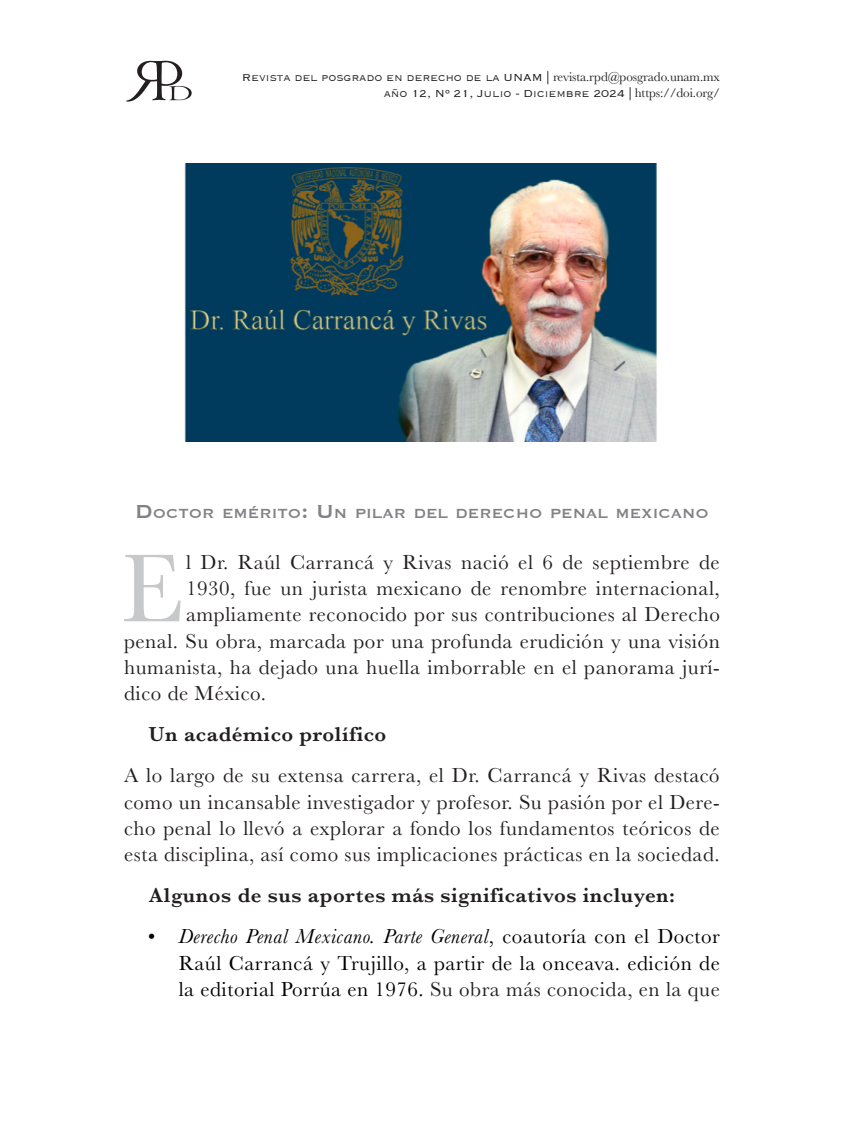
<style>
.page{position:relative;width:844px;height:1141px;background:#fff}
.page>*{position:absolute;margin:0;border:0;box-sizing:border-box;transform-origin:0 0}
.Sin_Sangria{font:100.27px "Baskerville";color:#c7c8ca}
.Sin_Sangria-2{font:21px/26.2px "Baskerville";letter-spacing:.025em;color:#231f20;text-align:justify}
.t1{font:21px/26.2px "Baskerville";letter-spacing:.025em;color:#000;text-align:justify}
.Sangría{font:600 21px "Baskerville";letter-spacing:.025em;color:#231f20}
.Titulo{font:17.15px "Copperplate";color:#808285}
.t2{font:300 13.12px/15.8px "Copperplate";letter-spacing:-.01em;color:#231f20;text-align:right}
.s1{font-family:"Baskerville";font-weight:400}
.s2{font-size:24.5px}
.s3{font-style:italic}
.s4{color:#231f20}
</style>
<div class="page">
<svg style="left:126px;top:61px;width:66px;height:41px"></svg>
<img style="left:184px;top:164px;width:473px;height:277px">
<p class="t2" style="left:242px;top:69px;width:479px">Revista del posgrado en derecho de la UNAM | <span class="s1">revista.rpd@posgrado.unam.mx </span>año 12, Nº 21, Julio - Diciembre 2024 | <span class="s1">https://doi.org/</span></p>
<p class="Titulo" style="left:135px;top:502px;width:575px"><span class="s2">D</span>octor emérito<span class="s2">: U</span>n pilar del derecho penal mexicano</p>
<p class="Sin_Sangria" style="left:121px;top:525px;width:64px">E</p>
<p class="Sin_Sangria-2" style="left:186px;top:549px;width:535px">l Dr. Raúl Carrancá y Rivas nació el 6 de septiembre de</p>
<p class="Sin_Sangria-2" style="left:186px;top:575px;width:535px">1930, fue un jurista mexicano de renombre internacional,</p>
<p class="Sin_Sangria-2" style="left:186px;top:602px;width:535px">ampliamente reconocido por sus contribuciones al Derecho</p>
<p class="Sin_Sangria-2" style="left:124px;top:628px;width:597px">penal. Su obra, marcada por una profunda erudición y una visión</p>
<p class="Sin_Sangria-2" style="left:124px;top:654px;width:597px">humanista, ha dejado una huella imborrable en el panorama jurí-</p>
<p class="Sin_Sangria-2" style="left:124px;top:680px;width:143px">dico de México.</p>
<p class="Sangría" style="left:149px;top:720px;width:239px">Un académico prolífico</p>
<p class="Sin_Sangria-2" style="left:124px;top:763px;width:597px">A lo largo de su extensa carrera, el Dr. Carrancá y Rivas destacó como un incansable investigador y profesor. Su pasión por el Dere&shy;cho penal lo llevó a explorar a fondo los fundamentos teóricos de esta disciplina, así como sus implicaciones prácticas en la sociedad.</p>
<p class="Sangría" style="left:149px;top:881px;width:527px">Algunos de sus aportes más significativos incluyen:</p>
<p class="t1" style="left:179px;top:924px;width:542px;text-indent:-32px"><span class="s3">• Derecho Penal Mexicano. Parte General</span>, coautoría con el Doctor Raúl Carrancá y Trujillo, a partir de la onceava. edición de la editorial Porrúa en 1976. <span class="s4">Su obra más conocida, en la que</span></p>
</div>
